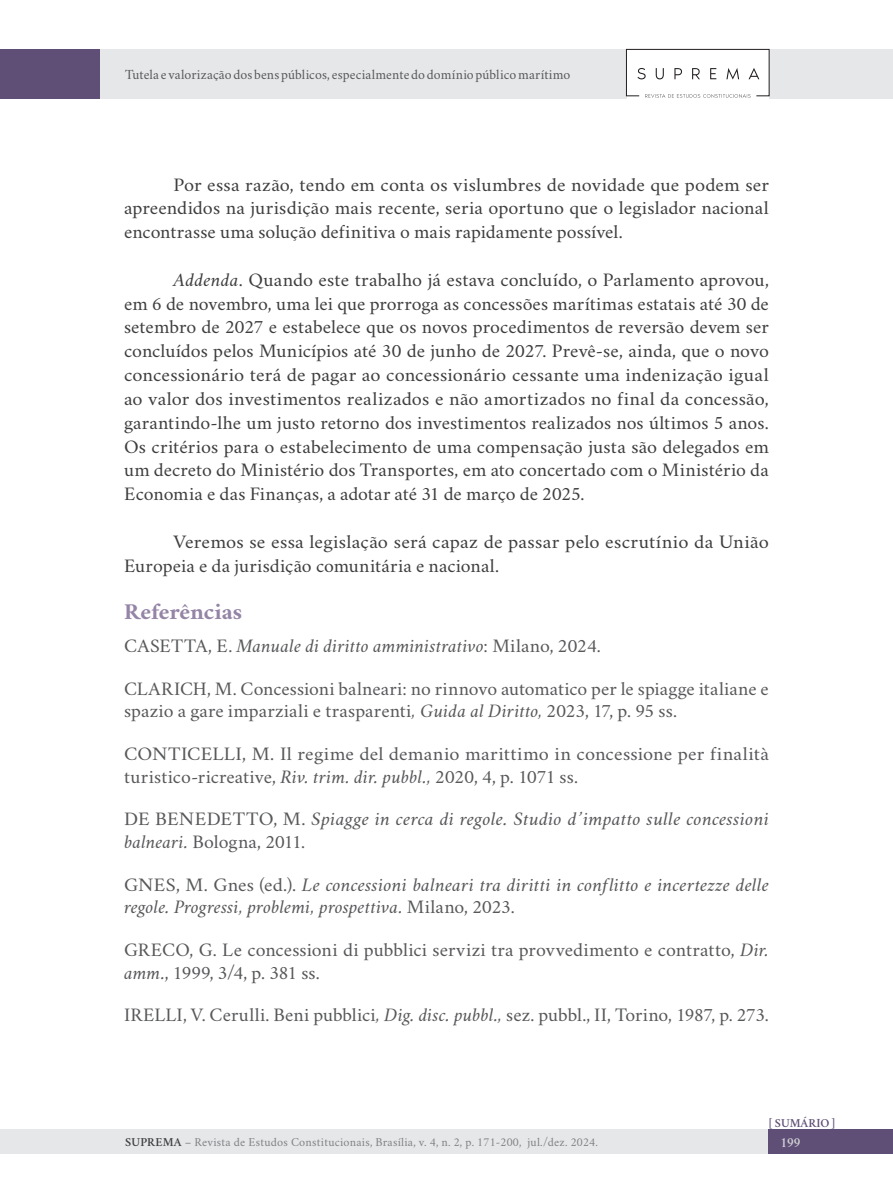
<style>
.page{position:relative;width:893px;height:1191px;background:#fff}
.page>*{position:absolute;margin:0;border:0;box-sizing:border-box;transform-origin:0 0}
.Tt_indexacao{font:700 22.75px "Crimson";color:#9484a6;scale:1.05 1}
.texto_corrido_pt{font:19.25px/23.8px "Crimson";letter-spacing:.005em;color:#3e3e3f;text-align:justify;scale:1.04 1}
.TEXTO_REFERENCIAS{font:19.25px/22.8px "Crimson";letter-spacing:.005em;color:#57585a}
.texto_corrido_pt-2{font:19.25px/23.8px "Crimson";letter-spacing:.005em;color:#3e3e3f;text-align:justify;scale:1.05 1}
.TEXTO_REFERENCIAS-2{font:italic 19.25px/22.8px "Crimson";letter-spacing:.005em;color:#57585a;scale:1.05 1}
.TEXTO_REFERENCIAS-3{font:19.25px/22.8px "Crimson";letter-spacing:.005em;color:#57585a;scale:1.06 1}
.texto_corrido_pt-3{font:19.25px/23.8px "Crimson";letter-spacing:.005em;color:#3e3e3f;scale:1.06 1}
.TEXTO_REFERENCIAS-4{font:italic 19.25px/22.8px "Crimson";letter-spacing:.005em;color:#57585a;scale:1.06 1}
.TEXTO_REFERENCIAS-5{font:italic 19.25px "Crimson";letter-spacing:.005em;color:#57585a}
.t1{font:14px "Crimson";letter-spacing:.005em;color:#57585a}
.t2{font:600 14px "Crimson";color:#d1d2d4}
.t3{font:12.25px "Crimson";letter-spacing:.02em;color:#808285}
.t4{font:600 12.25px "Crimson";color:#5f4f76}
.s1{font-style:italic}
.s2{font-style:normal}
.s3{font-weight:600;color:#3e3e3f}
</style>
<div class="page">
<div style="left:1px;top:49px;width:892px;height:50px;background:#e6e7e9"></div>
<div style="left:0;top:1129px;width:844px;height:25px;background:#e6e7e9"></div>
<div style="left:769px;top:1129px;width:124px;height:25px;background:#5f4f76"></div>
<div style="left:627px;top:50px;width:142px;height:49px;background:#fff"></div>
<svg style="left:626px;top:48px;width:144px;height:50px"></svg>
<div style="left:0;top:49px;width:100px;height:50px;background:#5f4f76"></div>
<p class="t1" style="left:125px;top:64px;width:447px">Tutela e valorização dos bens públicos, especialmente do domínio público marítimo</p>
<p class="texto_corrido_pt-2" style="left:124px;top:170px;width:616px;text-indent:50px">Por essa razão, tendo em conta os vislumbres de novidade que podem ser apreendidos na jurisdição mais recente, seria oportuno que o legislador nacional encontrasse uma solução definitiva o mais rapidamente possível.</p>
<p class="texto_corrido_pt" style="left:124px;top:265px;width:622px;text-indent:50px"><span class="s1">Addenda</span>. Quando este trabalho já estava concluído, o Parlamento aprovou, em 6 de novembro, uma lei que prorroga as concessões marítimas estatais até 30 de setembro de 2027 e estabelece que os novos procedimentos de reversão devem ser concluídos pelos Municípios até 30 de junho de 2027. Prevê-se, ainda, que o novo concessionário terá de pagar ao concessionário cessante uma indenização igual ao valor dos investimentos realizados e não amortizados no final da concessão, garantindo-lhe um justo retorno dos investimentos realizados nos últimos 5 anos.<br>Os critérios para o estabelecimento de uma compensação justa são delegados em um decreto do Ministério dos Transportes, em ato concertado com o Ministério da Economia e das Finanças, a adotar até 31 de março de 2025.</p>
<p class="texto_corrido_pt-3" style="left:124px;top:527px;width:610px;text-indent:50px">Veremos se essa legislação será capaz de passar pelo escrutínio da União<br>Europeia e da jurisdição comunitária e nacional.</p>
<p class="Tt_indexacao" style="left:124px;top:595px;width:114px">Referências</p>
<p class="TEXTO_REFERENCIAS-5" style="left:124px;top:634px;width:478px"><span class="s2">CASETTA, E.</span> Manuale di diritto amministrativo<span class="s2">: Milano, 2024.</span></p>
<p class="TEXTO_REFERENCIAS" style="left:124px;top:674px;width:646px">CLARICH, M. Concessioni balneari: no rinnovo automatico per le spiagge italiane e spazio a gare imparziali e trasparenti<span class="s1">, Guida al Diritto,</span> 2023, 17, p. 95 ss.</p>
<p class="TEXTO_REFERENCIAS-3" style="left:124px;top:740px;width:610px">CONTICELLI, M. Il regime del demanio marittimo in concessione per finalità turistico-ricreative, <span class="s1">Riv. trim. dir. pubbl.,</span> 2020, 4, p. 1071 ss.</p>
<p class="TEXTO_REFERENCIAS-4" style="left:124px;top:807px;width:610px"><span class="s2">DE BENEDETTO, M.</span> Spiagge in cerca di regole. Studio d’impatto sulle concessioni balneari. <span class="s2">Bologna, 2011.</span></p>
<p class="TEXTO_REFERENCIAS-2" style="left:124px;top:872px;width:616px"><span class="s2">GNES, M. Gnes (ed.).</span> Le concessioni balneari tra diritti in conflitto e incertezze delle regole. Progressi, problemi, prospettiva. <span class="s2">Milano, 2023.</span></p>
<p class="TEXTO_REFERENCIAS" style="left:124px;top:936px;width:646px">GRECO, G. Le concessioni di pubblici servizi tra provvedimento e contratto, <span class="s1">Dir. amm.</span>, 1999, 3/4, p. 381 ss.</p>
<p class="TEXTO_REFERENCIAS" style="left:124px;top:1001px;width:646px">IRELLI, V. Cerulli. Beni pubblici<span class="s1">, Dig. disc. pubbl.,</span> sez. pubbl., II, Torino, 1987, p. 273.</p>
<p class="t4" style="left:769px;top:1114px;width:68px">[ SUMÁRIO ]</p>
<p class="t3" style="left:125px;top:1132px;width:474px"><span class="s3">SUPREMA</span> – Revista de Estudos Constitucionais, Brasília, v. 4, n. 2, p. 171-200, jul./dez. 2024.</p>
<p class="t2" style="left:781px;top:1132px;width:21px">199</p>
</div>
